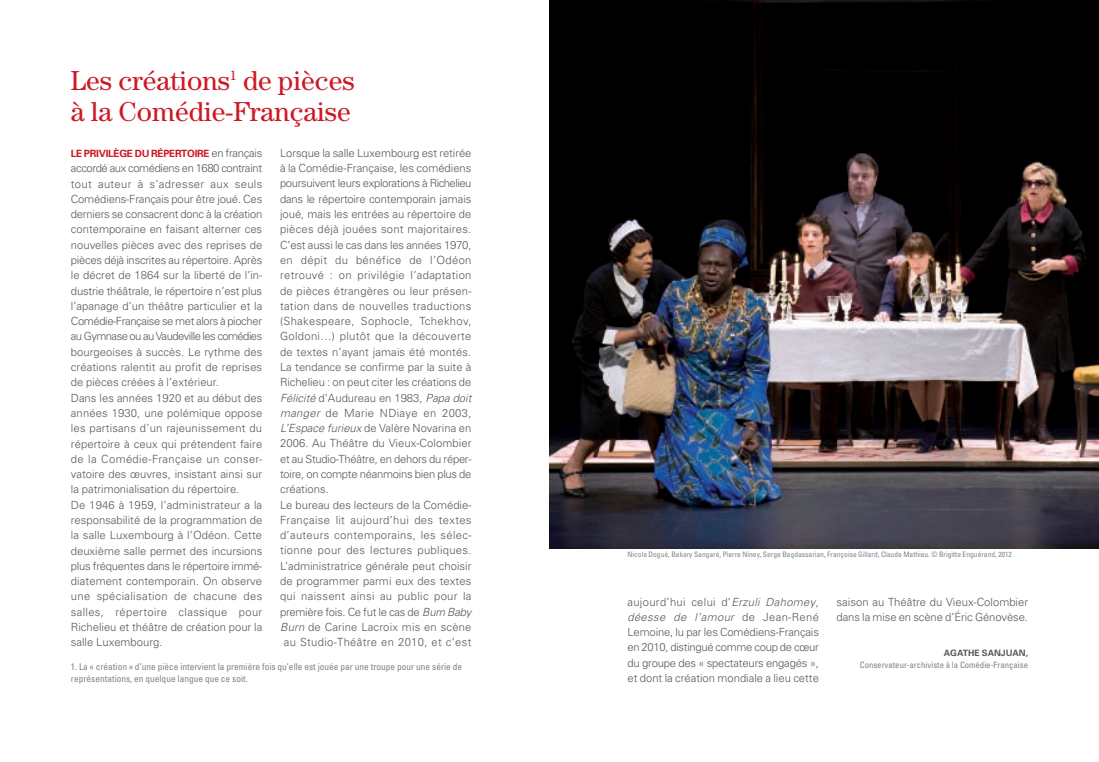
<style>
.page{position:relative;width:1099px;height:762px;background:#fff}
.page>*{position:absolute;margin:0;border:0;box-sizing:border-box;transform-origin:0 0}
.t1{font:27.5px/31.2px "Century Std";color:#cd1825}
.t2{font:300 11.25px/15.2px "Univers";color:#57585a}
.t3{font:300 11.25px "Univers";letter-spacing:.03em;color:#57585a}
.t4{font:300 11.25px "Univers";letter-spacing:-.025em;color:#57585a}
.t5{font:300 11.25px "Univers";letter-spacing:.025em;color:#57585a}
.t6{font:300 11.25px "Univers";letter-spacing:-.03em;color:#57585a}
.t7{font:300 11.25px "Univers";letter-spacing:.02em;color:#57585a}
.t8{font:700 10px "Univers";letter-spacing:-.025em;color:#cd1825}
.t9{font:condensed 9.38px/12.5px "Univers";color:#808285}
.t10{font:condensed 8.75px "Univers";color:#808285}
.t11{font:700 8.75px "Univers";color:#57585a}
.t12{font:condensed 7.5px "Univers";color:#808285}
.s1{font-weight:300;font-size:11.25px;color:#57585a}
.s2{font-style:italic}
</style>
<div class="page">
<img style="left:549px;top:0;width:549px;height:548px">
<h1 class="t1" style="left:71px;top:67px;width:285px">Les créations<sup>1</sup> de pièces à la Comédie-Française</h1>
<p class="t8" style="left:71px;top:150px;width:193px">LE PRIVILÈGE DU RÉPERTOIRE <span class="s1">en français</span></p>
<p class="t2" style="left:71px;top:162px;width:193px">accordé aux comédiens en 1680 contraint tout auteur à s’adresser aux seuls Comédiens-Français pour être joué. Ces derniers se consacrent donc à la création contemporaine en faisant alterner ces nouvelles pièces avec des reprises de pièces déjà inscrites au répertoire. Après le décret de 1864 sur la liberté de l’in&shy;dustrie théâtrale, le répertoire n’est plus l’apanage d’un théâtre particulier et la Comédie-Française se met alors à piocher au Gymnase ou au Vaudeville les comédies bourgeoises à succès. Le rythme des créations ralentit au profit de reprises de pièces créées à l’extérieur.<br>Dans les années 1920 et au début des années 1930, une polémique oppose les partisans d’un rajeunissement du répertoire à ceux qui prétendent faire de la Comédie-Française un conser&shy;vatoire des œuvres, insistant ainsi sur la patrimonialisation du répertoire.<br>De 1946 à 1959, l’administrateur a la responsabilité de la programmation de la salle Luxembourg à l’Odéon. Cette deuxième salle permet des incursions plus fréquentes dans le répertoire immé&shy;diatement contemporain. On observe une spécialisation de chacune des salles, répertoire classique pour Richelieu et théâtre de création pour la salle Luxembourg.</p>
<p class="t2" style="left:280px;top:146px;width:193px">Lorsque la salle Luxembourg est retirée</p>
<p class="t2" style="left:280px;top:162px;width:193px">à la Comédie-Française, les comédiens</p>
<p class="t6" style="left:280px;top:179px;width:193px">poursuivent leurs explorations à Richelieu</p>
<p class="t2" style="left:280px;top:192px;width:193px">dans le répertoire contemporain jamais</p>
<p class="t2" style="left:280px;top:207px;width:193px">joué, mais les entrées au répertoire de</p>
<p class="t7" style="left:280px;top:225px;width:193px">pièces déjà jouées sont majoritaires.</p>
<p class="t2" style="left:280px;top:238px;width:193px">C’est aussi le cas dans les années 1970,</p>
<p class="t3" style="left:280px;top:256px;width:193px">en dépit du bénéfice de l’Odéon</p>
<p class="t3" style="left:280px;top:271px;width:193px">retrouvé : on privilégie l’adaptation</p>
<p class="t2" style="left:280px;top:284px;width:193px">de pièces étrangères ou leur présen-</p>
<p class="t5" style="left:280px;top:302px;width:193px">tation dans de nouvelles traductions</p>
<p class="t3" style="left:280px;top:317px;width:193px">(Shakespeare, Sophocle, Tchekhov,</p>
<p class="t3" style="left:280px;top:332px;width:193px">Goldoni…) plutôt que la découverte</p>
<p class="t2" style="left:280px;top:345px;width:193px">de textes n’ayant jamais été montés.</p>
<p class="t2" style="left:280px;top:360px;width:193px">La tendance se confirme par la suite à</p>
<p class="t2" style="left:280px;top:376px;width:193px">Richelieu : on peut citer les créations de</p>
<p class="t2" style="left:280px;top:391px;width:193px"><span class="s2">Félicité</span> d’Audureau en 1983, <span class="s2">Papa doit</span></p>
<p class="t3" style="left:280px;top:409px;width:193px"><span class="s2">manger</span> de Marie NDiaye en 2003,</p>
<p class="t2" style="left:280px;top:421px;width:193px"><span class="s2">L’Espace furieux</span> de Valère Novarina en</p>
<p class="t2" style="left:280px;top:437px;width:193px">2006. Au Théâtre du Vieux-Colombier</p>
<p class="t4" style="left:280px;top:455px;width:193px">et au Studio-Théâtre, en dehors du réper-</p>
<p class="t4" style="left:280px;top:470px;width:193px">toire, on compte néanmoins bien plus de</p>
<p class="t2" style="left:280px;top:483px;width:50px">créations.</p>
<p class="t2" style="left:280px;top:498px;width:193px">Le bureau des lecteurs de la Comédie-</p>
<p class="t3" style="left:280px;top:516px;width:193px">Française lit aujourd’hui des textes</p>
<p class="t3" style="left:280px;top:531px;width:193px">d’auteurs contemporains, les sélec-</p>
<p class="t3" style="left:280px;top:546px;width:193px">tionne pour des lectures publiques.</p>
<p class="t2" style="left:280px;top:559px;width:193px">L’administratrice générale peut choisir</p>
<p class="t2" style="left:280px;top:574px;width:193px">de programmer parmi eux des textes</p>
<p class="t3" style="left:280px;top:592px;width:193px">qui naissent ainsi au public pour la</p>
<p class="t4" style="left:280px;top:607px;width:193px">première fois. Ce fut le cas de <span class="s2">Burn Baby</span></p>
<p class="t2" style="left:280px;top:620px;width:193px"><span class="s2">Burn</span> de Carine Lacroix mis en scène</p>
<p class="t5" style="left:284px;top:638px;width:189px">au Studio-Théâtre en 2010, et c’est</p>
<p class="t9" style="left:71px;top:661px;width:393px">1. La « création » d’une pièce intervient la première fois qu’elle est jouée par une troupe pour une série de représentations, en quelque langue que ce soit.</p>
<p class="t12" style="left:627px;top:552px;width:385px">Nicole Dogué, Bakary Sangaré, Pierre Niney, Serge Bagdassarian, Françoise Gillard, Claude Mathieu. © Brigitte Enguérand, 2012</p>
<p class="t2" style="left:627px;top:595px;width:193px;text-align:justify">aujourd’hui celui d’<span class="s2">Erzuli Dahomey</span>, <span class="s2">déesse de l’amour</span> de Jean-René Lemoine, lu par les Comédiens-Français en 2010, distingué comme coup de cœur du groupe des « spectateurs engagés », et dont la création mondiale a lieu cette</p>
<p class="t2" style="left:836px;top:595px;width:193px">saison au Théâtre du Vieux-Colombier dans la mise en scène d’Éric Génovèse.</p>
<p class="t11" style="left:943px;top:650px;width:86px">AGATHE SANJUAN,</p>
<p class="t10" style="left:859px;top:662px;width:170px">Conservateur-archiviste à la Comédie-Française</p>
</div>
